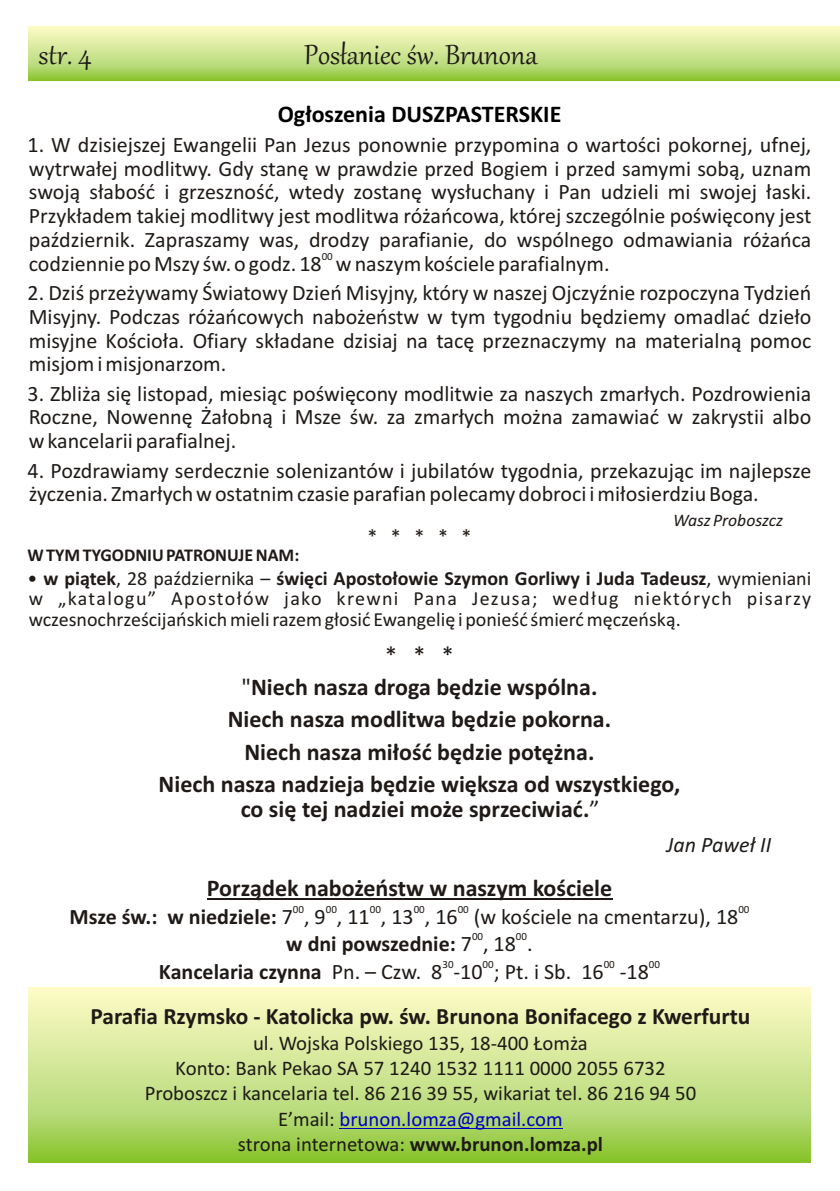
<style>
.page{position:relative;width:840px;height:1191px;background:#fff}
.page>*{position:absolute;margin:0;border:0;box-sizing:border-box;transform-origin:0 0}
.t1{font:34px "Gabriola";color:#1f1a17}
.t2{font:700 24px/32.2px "Calibri";color:#1f1a17;text-align:center}
.t3{font:700 24px "Calibri";color:#000}
.t4{font:700 23.4px "Calibri";color:#1f1a17}
.t5{font:22px/23.6px "Calibri";color:#1f1a17;text-align:justify}
.t6{font:700 22px "Calibri";color:#1f1a17}
.t7{font:italic 22px "Calibri";color:#1f1a17}
.t8{font:20.8px/25.4px "Calibri";color:#1f1a17;text-align:center}
.t9{font:20px/20.8px "Calibri";color:#1f1a17;text-align:justify}
.t10{font:700 18px "Calibri";color:#1f1a17}
.t11{font:italic 17.6px "Calibri";color:#1f1a17}
.t12{font:11px "Calibri";color:#1f1a17}
.s1{font-weight:700}
.s2{font-weight:400}
.s3{color:#0000c4}
</style>
<div class="page">
<svg style="left:29px;top:26px;width:810px;height:55px;background:#cae38b"></svg>
<svg style="left:29px;top:987px;width:781px;height:175px;background:#cae38b"></svg>
<hr style="left:339px;top:1127px;width:223px;height:1px;background:#0000c4">
<hr style="left:207px;top:898px;width:404px;height:1px;background:#1f1a17">
<h1 class="t1" style="left:39px;top:41px;width:55px">str. 4</h1>
<h1 class="t1" style="left:304px;top:41px;width:235px">Pos³aniec œw. Brunona</h1>
<p class="t3" style="left:277px;top:104px;width:285px">Og³oszenia DUSZPASTERSKIE</p>
<p class="t5" style="left:28px;top:135px;width:785px">1. W dzisiejszej Ewangelii Pan Jezus ponownie przypomina o wartoœci pokornej, ufnej, wytrwa³ej modlitwy. Gdy stanê w prawdzie przed Bogiem i przed samymi sob¹, uznam swoj¹ s³aboœæ i grzesznoœæ, wtedy zostanê wys³uchany i Pan udzieli mi swojej ³aski.<br>Przyk³adem takiej modlitwy jest modlitwa ró¿añcowa, której szczególnie poœwiêcony jest paŸdziernik. Zapraszamy was, drodzy parafianie, do wspólnego odmawiania ró¿añca codziennie po Mszy œw. o godz. 18 w naszym koœciele parafialnym.</p>
<p class="t5" style="left:28px;top:283px;width:784px">2. Dziœ prze¿ywamy Œwiatowy Dzieñ Misyjny, który w naszej OjczyŸnie rozpoczyna Tydzieñ Misyjny. Podczas ró¿añcowych nabo¿eñstw w tym tygodniu bêdziemy omadlaæ dzie³o misyjne Koœcio³a. Ofiary sk³adane dzisiaj na tacê przeznaczymy na materialn¹ pomoc misjom i misjonarzom.</p>
<p class="t5" style="left:28px;top:383px;width:785px">3. Zbli¿a siê listopad, miesi¹c poœwiêcony modlitwie za naszych zmar³ych. Pozdrowienia Roczne, Nowennê ¯a³obn¹ i Msze œw. za zmar³ych mo¿na zamawiaæ w zakrystii albo w kancelarii parafialnej.</p>
<p class="t5" style="left:28px;top:460px;width:784px">4. Pozdrawiamy serdecznie solenizantów i jubilatów tygodnia, przekazuj¹c im najlepsze ¿yczenia. Zmar³ych w ostatnim czasie parafian polecamy dobroci i mi³osierdziu Boga.</p>
<p class="t11" style="left:672px;top:513px;width:111px">Wasz Proboszcz</p>
<p class="t9" style="left:367px;top:527px;width:106px">* * * * *</p>
<p class="t10" style="left:28px;top:547px;width:273px">W TYM TYGODNIU PATRONUJE NAM:</p>
<p class="t9" style="left:28px;top:569px;width:785px">• <span class="s1">w pi¹tek</span>, 28 paŸdziernika – <span class="s1">œwiêci Aposto³owie Szymon Gorliwy i Juda Tadeusz</span>, wymieniani w „katalogu” Aposto³ów jako krewni Pana Jezusa; wed³ug niektórych pisarzy wczesnochrzeœcijañskich mieli razem g³osiæ Ewangeliê i ponieœæ œmieræ mêczeñsk¹.</p>
<p class="t2" style="left:158px;top:641px;width:523px"><span class="s2">* * *<br>"</span>Niech nasza droga bêdzie wspólna.<br>Niech nasza modlitwa bêdzie pokorna.<br>Niech nasza mi³oœæ bêdzie potê¿na.<br>Niech nasza nadzieja bêdzie wiêksza od wszystkiego,</p>
<p class="t2" style="left:240px;top:794px;width:360px">co siê tej nadziei mo¿e sprzeciwiaæ.<span class="s2">”</span></p>
<p class="t7" style="left:666px;top:836px;width:106px">Jan Pawe³ II</p>
<p class="t12" style="left:321px;top:251px;width:13px">00</p>
<p class="t2" style="left:207px;top:873px;width:406px">Porz¹dek nabo¿eñstw w naszym koœciele</p>
<p class="t12" style="left:293px;top:904px;width:13px">00</p>
<p class="t12" style="left:325px;top:904px;width:13px">00</p>
<p class="t12" style="left:369px;top:904px;width:13px">00</p>
<p class="t12" style="left:413px;top:904px;width:13px">00</p>
<p class="t12" style="left:738px;top:904px;width:13px">00</p>
<p class="t12" style="left:457px;top:904px;width:13px">00</p>
<p class="t5" style="left:69px;top:906px;width:670px"><span class="s1">Msze œw.: w niedziele:</span> 7 , 9 , 11 , 13 , 16 (w koœciele na cmentarzu), 18</p>
<p class="t12" style="left:471px;top:932px;width:13px">00</p>
<p class="t12" style="left:515px;top:932px;width:13px">00</p>
<p class="t6" style="left:286px;top:934px;width:248px">w dni powszednie: <span class="s2">7 , 18 .</span></p>
<p class="t12" style="left:442px;top:959px;width:13px">30</p>
<p class="t12" style="left:482px;top:959px;width:13px">00</p>
<p class="t12" style="left:603px;top:959px;width:13px">00</p>
<p class="t12" style="left:648px;top:959px;width:13px">00</p>
<p class="t5" style="left:159px;top:961px;width:491px"><span class="s1">Kancelaria czynna</span> Pn. – Czw. 8 -10 ; Pt. i Sb. 16 -18</p>
<p class="t4" style="left:90px;top:1006px;width:661px">Parafia Rzymsko - Katolicka pw. œw. Brunona Bonifacego z Kwerfurtu</p>
<p class="t8" style="left:145px;top:1031px;width:553px">ul. Wojska Polskiego 135, 18-400 £om¿a<br>Konto: Bank Pekao SA 57 1240 1532 1111 0000 2055 6732<br>Proboszcz i kancelaria tel. 86 216 39 55, wikariat tel. 86 216 94 50<br>E’mail: <span class="s3">brunon.lomza@gmail.com<br></span>strona internetowa: <span class="s1">www.brunon.lomza.pl</span></p>
</div>
